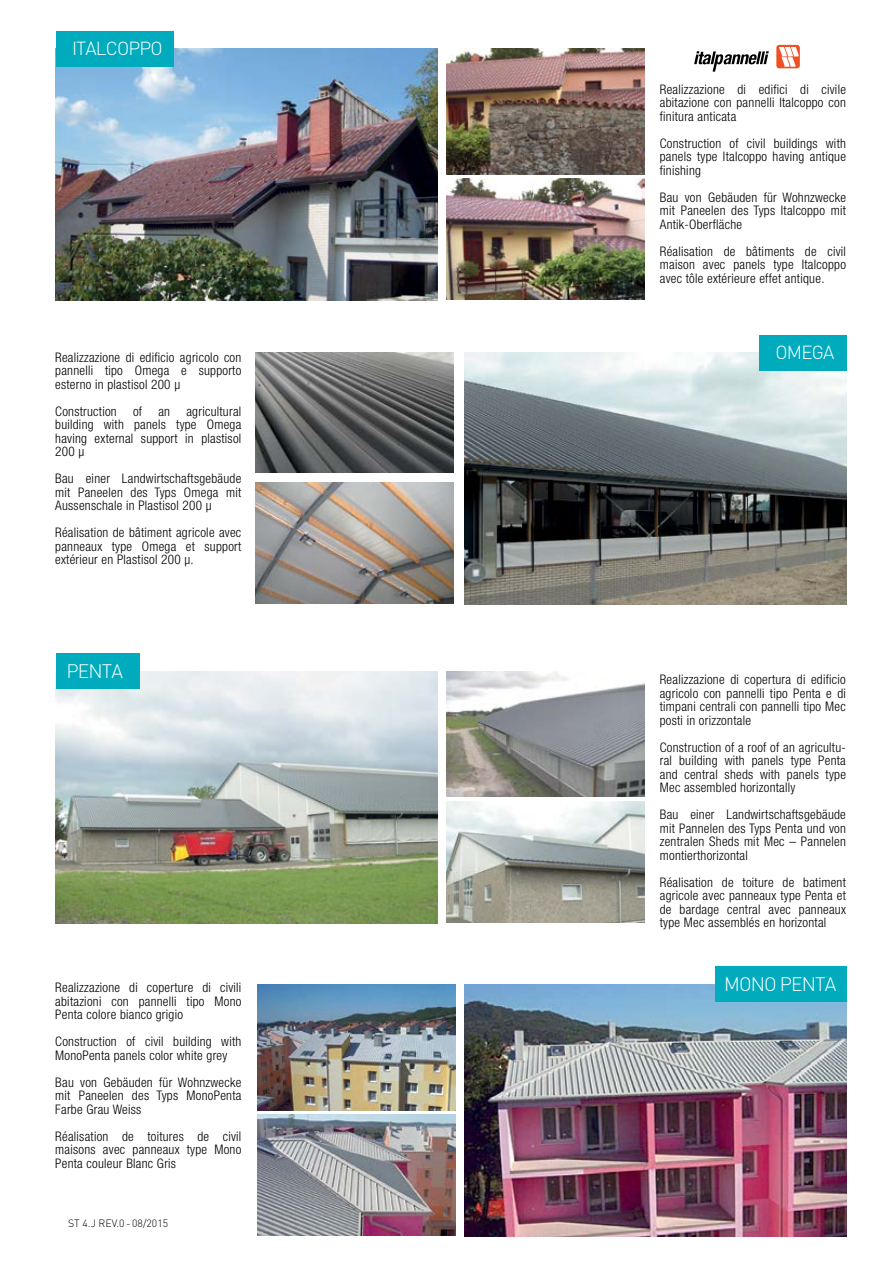
<style>
.page{position:relative;width:893px;height:1263px;background:#fff}
.page>*{position:absolute;margin:0;border:0;box-sizing:border-box;transform-origin:0 0}
.t1{font:300 19.35px "DIN Pro";letter-spacing:-.045em;color:#fff}
.t2{font:300 18.75px "DIN Pro";letter-spacing:-.045em;color:#fff}
.t3{font:300 condensed 13.2px/13.5px "Helvetica Neue";letter-spacing:.02em;color:#000;text-align:justify}
.t4{font:300 10.5px "DIN Pro";color:#000}
</style>
<div class="page">
<svg style="left:694px;top:51px;width:75px;height:21px"></svg>
<div style="left:776px;top:45px;width:24px;height:23px;background:#f04f24;border-radius:3px"></div>
<svg style="left:779px;top:47px;width:20px;height:20px"></svg>
<img style="left:465px;top:353px;width:382px;height:251px">
<img style="left:256px;top:353px;width:198px;height:120px">
<img style="left:256px;top:482px;width:198px;height:121px">
<div style="left:759px;top:335px;width:88px;height:35px;background:#00abbd"></div>
<img style="left:465px;top:984px;width:382px;height:252px">
<img style="left:257px;top:984px;width:198px;height:126px">
<img style="left:257px;top:1114px;width:198px;height:121px">
<div style="left:715px;top:966px;width:132px;height:36px;background:#00abbd"></div>
<img style="left:56px;top:49px;width:382px;height:251px">
<img style="left:446px;top:49px;width:198px;height:125px">
<img style="left:446px;top:178px;width:198px;height:121px">
<div style="left:56px;top:31px;width:118px;height:35px;background:#00abbd"></div>
<img style="left:56px;top:671px;width:382px;height:252px">
<img style="left:446px;top:671px;width:198px;height:126px">
<img style="left:446px;top:801px;width:198px;height:121px">
<div style="left:56px;top:653px;width:83px;height:36px;background:#00abbd"></div>
<h2 class="t2" style="left:72px;top:36px;width:92px">ITALCOPPO</h2>
<p class="t3" style="left:55px;top:350px;width:188px">Realizzazione di edificio agricolo con pannelli tipo Omega e supporto esterno in plastisol 200 µ</p>
<p class="t3" style="left:55px;top:404px;width:188px">Construction of an agricultural building with panels type Omega having external support in plastisol 200 µ</p>
<p class="t3" style="left:55px;top:472px;width:188px">Bau einer Landwirtschaftsgebäude mit Paneelen des Typs Omega mit Aussenschale in Plastisol 200 µ</p>
<p class="t3" style="left:55px;top:526px;width:188px">Réalisation de bâtiment agricole avec panneaux type Omega et support extérieur en Plastisol 200 µ.</p>
<h1 class="t1" style="left:66px;top:657px;width:58px">PENTA</h1>
<p class="t3" style="left:55px;top:981px;width:188px">Realizzazione di coperture di civili abitazioni con pannelli tipo Mono Penta colore bianco grigio</p>
<p class="t3" style="left:55px;top:1035px;width:188px">Construction of civil building with<br>MonoPenta panels color white grey</p>
<p class="t3" style="left:55px;top:1075px;width:188px">Bau von Gebäuden für Wohnzwecke mit Paneelen des Typs MonoPenta Farbe Grau Weiss</p>
<p class="t3" style="left:55px;top:1129px;width:188px">Réalisation de toitures de civil maisons avec panneaux type Mono Penta couleur Blanc Gris</p>
<p class="t4" style="left:68px;top:1216px;width:102px">ST 4.J REV.0 - 08/2015</p>
<p class="t3" style="left:660px;top:82px;width:188px">Realizzazione di edifici di civile abitazione con pannelli Italcoppo con finitura anticata</p>
<p class="t3" style="left:660px;top:136px;width:188px">Construction of civil buildings with panels type Italcoppo having antique finishing</p>
<p class="t3" style="left:660px;top:190px;width:188px">Bau von Gebäuden für Wohnzwecke mit Paneelen des Typs Italcoppo mit Antik-Oberfläche</p>
<p class="t3" style="left:660px;top:244px;width:188px">Réalisation de bâtiments de civil maison avec panels type Italcoppo avec tôle extérieure effet antique.</p>
<h2 class="t2" style="left:776px;top:340px;width:60px">OMEGA</h2>
<p class="t3" style="left:660px;top:673px;width:188px">Realizzazione di copertura di edificio agricolo con pannelli tipo Penta e di timpani centrali con pannelli tipo Mec posti in orizzontale</p>
<p class="t3" style="left:660px;top:740px;width:188px">Construction of a roof of an agricultu&shy;ral building with panels type Penta and central sheds with panels type Mec assembled horizontally</p>
<p class="t3" style="left:660px;top:808px;width:188px">Bau einer Landwirtschaftsgebäude mit Pannelen des Typs Penta und von zentralen Sheds mit Mec – Pannelen montierthorizontal</p>
<p class="t3" style="left:660px;top:875px;width:188px">Réalisation de toiture de batiment agricole avec panneaux type Penta et de bardage central avec panneaux type Mec assemblés en horizontal</p>
<h1 class="t1" style="left:724px;top:970px;width:114px">MONO PENTA</h1>
</div>
